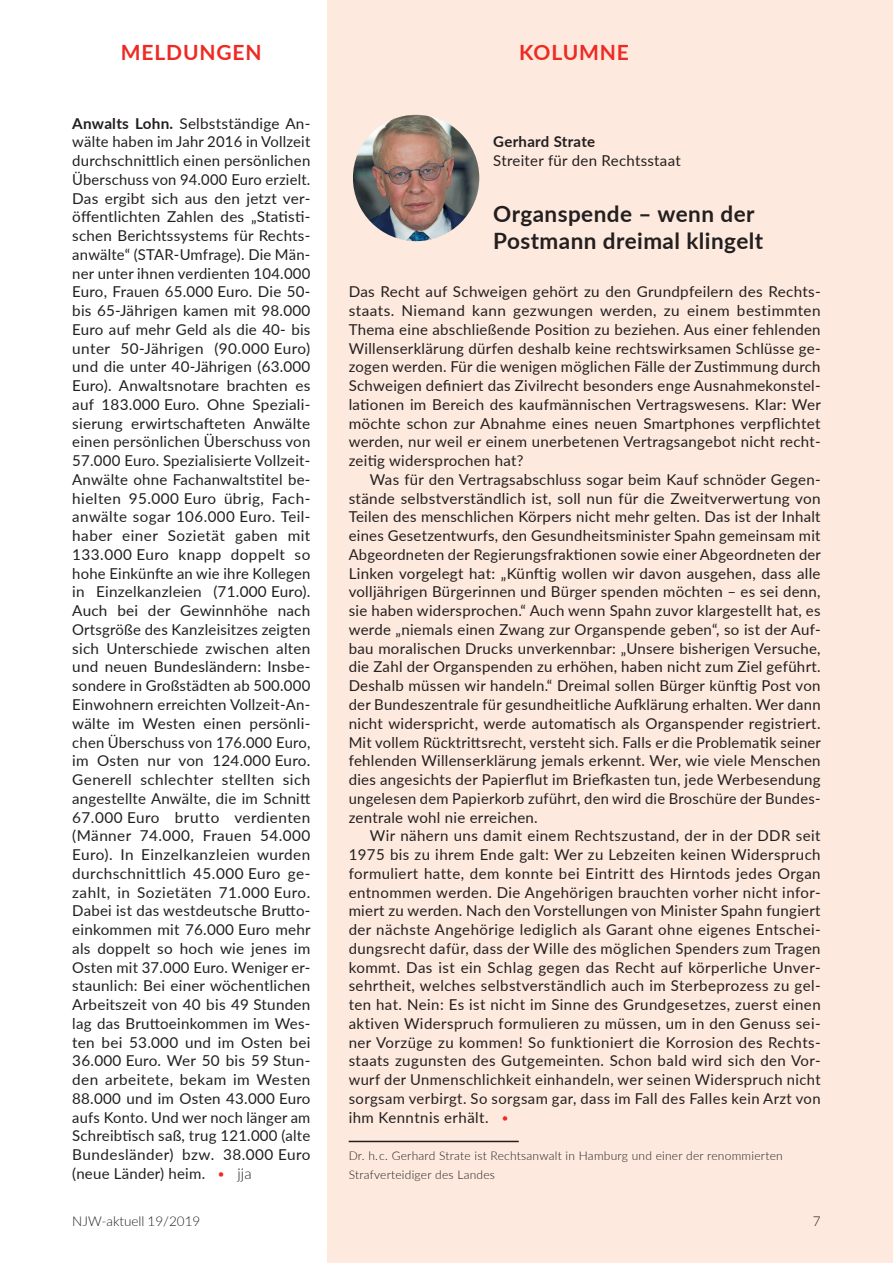
<style>
.page{position:relative;width:893px;height:1263px;background:#fff}
.page>*{position:absolute;margin:0;border:0;box-sizing:border-box;transform-origin:0 0}
.t1{font:700 22.5px/27px "Lato";letter-spacing:.02em;color:#231f20}
.t2{font:700 21px "Lato";letter-spacing:.04em;color:#ee2a23}
.t3{font:15px/18.8px "Lato";letter-spacing:.015em;color:#231f20;text-align:justify}
.t4{font:700 15px "Lato";letter-spacing:.015em;color:#231f20}
.t5{font:300 13.5px "Lato";color:#231f20}
.t6{font:300 12px/18.8px "Lato";letter-spacing:.02em;color:#231f20}
.s1{font-weight:700}
.s2{font-weight:300;color:#ee2a23}
.s3{font-weight:300}
</style>
<div class="page">
<div style="left:327px;top:0;width:566px;height:1263px;background:#fde9dd"></div>
<svg style="left:349px;top:1141px;width:170px;height:1px"></svg>
<img style="left:353px;top:115px;width:126px;height:126px;border-radius:63px">
<h2 class="t2" style="left:121px;top:36px;width:142px">MELDUNGEN</h2>
<h2 class="t2" style="left:519px;top:36px;width:111px">KOLUMNE</h2>
<p class="t3" style="left:72px;top:113px;width:240px;text-align:left"><span class="s1">Anwalts Lohn.</span> Selbstständige An&shy;wälte haben im Jahr 2016 in Vollzeit durchschnittlich einen persönlichen Überschuss von 94.000 Euro erzielt.<br>Das ergibt sich aus den jetzt ver&shy;öffentlichten Zahlen des „Statisti&shy;schen Berichtssystems für Rechts&shy;anwälte“ (STAR-Umfrage). Die Män&shy;ner unter ihnen verdienten 104.000<br>Euro, Frauen 65.000 Euro. Die 50- bis 65-Jährigen kamen mit 98.000<br>Euro auf mehr Geld als die 40- bis unter 50-Jährigen (90.000 Euro) und die unter 40-Jährigen (63.000<br>Euro). Anwaltsnotare brachten es auf 183.000 Euro. Ohne Speziali&shy;sierung erwirtschafteten Anwälte einen persönlichen Überschuss von 57.000 Euro. Spezialisierte Vollzeit-- Anwälte ohne Fachanwaltstitel be&shy;hielten 95.000 Euro übrig, Fach&shy;anwälte sogar 106.000 Euro. Teil&shy;haber einer Sozietät gaben mit 133.000 Euro knapp doppelt so hohe Einkünfte an wie ihre Kollegen in Einzelkanzleien (71.000 Euro).<br>Auch bei der Gewinnhöhe nach Ortsgröße des Kanzleisitzes zeigten sich Unterschiede zwischen alten und neuen Bundesländern: Insbe&shy;sondere in Großstädten ab 500.000<br>Einwohnern erreichten Vollzeit-An&shy;wälte im Westen einen persönli&shy;chen Überschuss von 176.000 Euro, im Osten nur von 124.000 Euro.<br>Generell schlechter stellten sich angestellte Anwälte, die im Schnitt 67.000 Euro brutto verdienten (Männer 74.000, Frauen 54.000<br>Euro). In Einzelkanzleien wurden durchschnittlich 45.000 Euro ge&shy;zahlt, in Sozietäten 71.000 Euro.<br>Dabei ist das westdeutsche Brutto&shy;einkommen mit 76.000 Euro mehr als doppelt so hoch wie jenes im Osten mit 37.000 Euro. Weniger er&shy;staunlich: Bei einer wöchentlichen Arbeitszeit von 40 bis 49 Stunden lag das Bruttoeinkommen im Wes&shy;ten bei 53.000 und im Osten bei 36.000 Euro. Wer 50 bis 59 Stun&shy;den arbeitete, bekam im Westen 88.000 und im Osten 43.000 Euro aufs Konto. Und wer noch länger am Schreibtisch saß, trug 121.000 (alte Bundesländer) bzw. 38.000 Euro (neue Länder) heim. <span class="s2">•</span> <span class="s3">jja</span></p>
<p class="t4" style="left:493px;top:131px;width:103px">Gerhard Strate</p>
<p class="t3" style="left:493px;top:151px;width:189px">Streiter für den Rechtsstaat</p>
<h1 class="t1" style="left:493px;top:200px;width:271px">Organspende – wenn der<br>Postmann dreimal klingelt</h1>
<p class="t3" style="left:349px;top:282px;width:474px">Das Recht auf Schweigen gehört zu den Grundpfeilern des Rechts&shy;staats. Niemand kann gezwungen werden, zu einem bestimmten Thema eine abschließende Position zu beziehen. Aus einer fehlenden Willenserklärung dürfen deshalb keine rechtswirksamen Schlüsse ge&shy;zogen werden. Für die wenigen möglichen Fälle der Zustimmung durch Schweigen definiert das Zivilrecht besonders enge Ausnahmekonstel&shy;lationen im Bereich des kaufmännischen Vertragswesens. Klar: Wer möchte schon zur Abnahme eines neuen Smartphones verpflichtet werden, nur weil er einem unerbetenen Vertragsangebot nicht recht&shy;zeitig widersprochen hat?</p>
<p class="t3" style="left:349px;top:469px;width:474px;text-indent:21px">Was für den Vertragsabschluss sogar beim Kauf schnöder Gegen&shy;stände selbstverständlich ist, soll nun für die Zweitverwertung von Teilen des menschlichen Körpers nicht mehr gelten. Das ist der Inhalt eines Gesetzentwurfs, den Gesundheitsminister Spahn gemeinsam mit Abgeordneten der Regierungsfraktionen sowie einer Abgeordneten der Linken vorgelegt hat: „Künftig wollen wir davon ausgehen, dass alle volljährigen Bürgerinnen und Bürger spenden möchten – es sei denn, sie haben widersprochen.“ Auch wenn Spahn zuvor klargestellt hat, es werde „niemals einen Zwang zur Organspende geben“, so ist der Auf&shy;bau moralischen Drucks unverkennbar: „Unsere bisherigen Versuche, die Zahl der Organspenden zu erhöhen, haben nicht zum Ziel geführt.<br>Deshalb müssen wir handeln.“ Dreimal sollen Bürger künftig Post von der Bundeszentrale für gesundheitliche Aufklärung erhalten. Wer dann nicht widerspricht, werde automatisch als Organspender registriert.<br>Mit vollem Rücktrittsrecht, versteht sich. Falls er die Problematik seiner fehlenden Willenserklärung jemals erkennt. Wer, wie viele Menschen dies angesichts der Papierflut im Briefkasten tun, jede Werbesendung ungelesen dem Papierkorb zuführt, den wird die Broschüre der Bundes&shy;zentrale wohl nie erreichen.</p>
<p class="t3" style="left:349px;top:826px;width:473px;text-indent:21px">Wir nähern uns damit einem Rechtszustand, der in der DDR seit 1975 bis zu ihrem Ende galt: Wer zu Lebzeiten keinen Widerspruch formuliert hatte, dem konnte bei Eintritt des Hirntods jedes Organ entnommen werden. Die Angehörigen brauchten vorher nicht infor&shy;miert zu werden. Nach den Vorstellungen von Minister Spahn fungiert der nächste Angehörige lediglich als Garant ohne eigenes Entschei&shy;dungsrecht dafür, dass der Wille des möglichen Spenders zum Tragen kommt. Das ist ein Schlag gegen das Recht auf körperliche Unver&shy;sehrtheit, welches selbstverständlich auch im Sterbeprozess zu gel&shy;ten hat. Nein: Es ist nicht im Sinne des Grundgesetzes, zuerst einen aktiven Widerspruch formulieren zu müssen, um in den Genuss sei&shy;ner Vorzüge zu kommen! So funktioniert die Korrosion des Rechts&shy;staats zugunsten des Gutgemeinten. Schon bald wird sich den Vor&shy;wurf der Unmenschlichkeit einhandeln, wer seinen Widerspruch nicht sorgsam verbirgt. So sorgsam gar, dass im Fall des Falles kein Arzt von ihm Kenntnis erhält. <span class="s2">•</span></p>
<p class="t6" style="left:349px;top:1146px;width:436px">Dr. h. c. Gerhard Strate ist Rechtsanwalt in Hamburg und einer der renommierten<br>Strafverteidiger des Landes</p>
<p class="t5" style="left:72px;top:1211px;width:130px">NJW-aktuell 19/2019</p>
<p class="t5" style="left:813px;top:1211px;width:9px">7</p>
</div>
